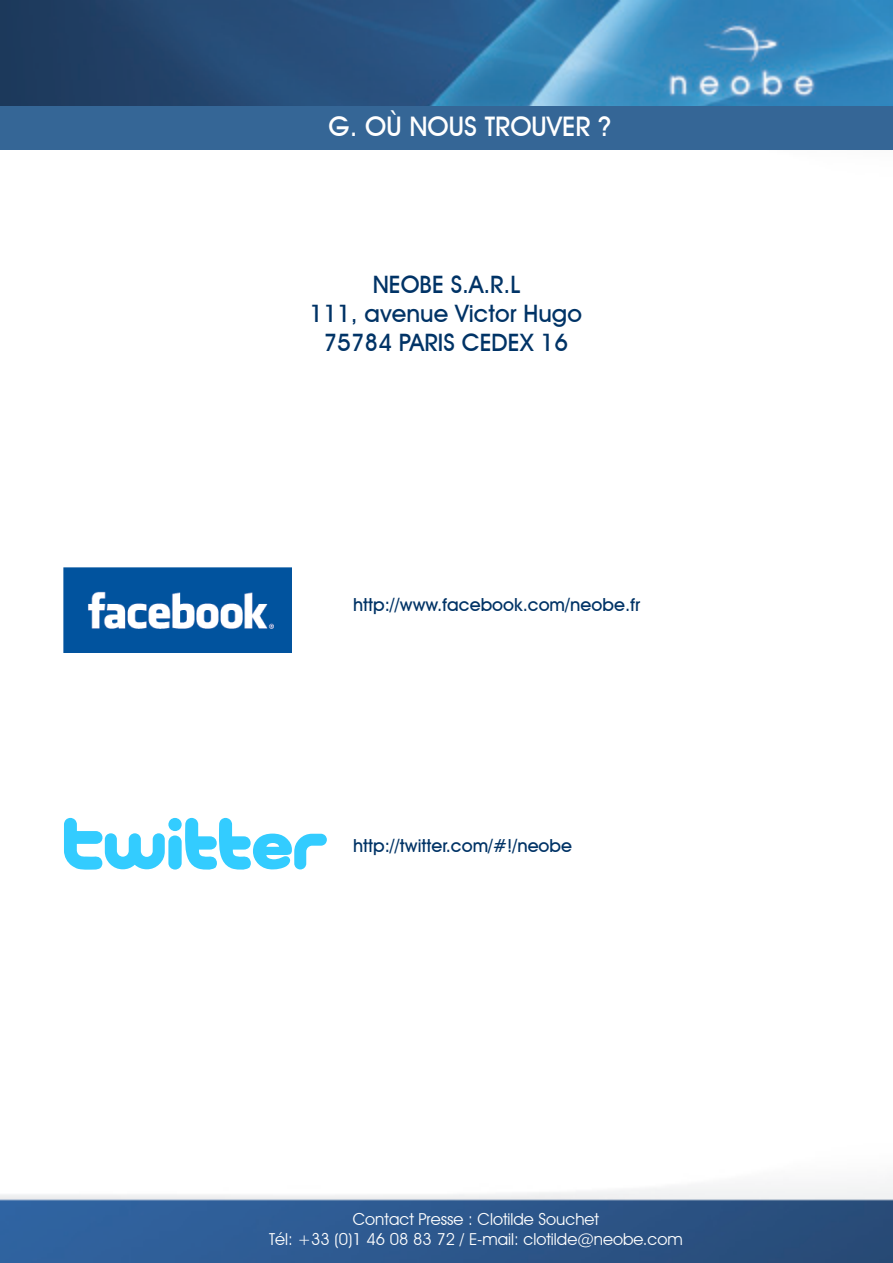
<style>
.page{position:relative;width:893px;height:1263px;background:#fff}
.page>*{position:absolute;margin:0;border:0;box-sizing:border-box;transform-origin:0 0}
.t1{font:500 27px "Avant Garde IT Cby BT";color:#fff}
.t2{font:500 24px "Avant Garde IT Cby BT";color:#036}
.t3{font:500 18px "Avant Garde IT Cby BT";color:#036}
.t4{font:500 18px "Avant Garde IT Cby BT";letter-spacing:.01em;color:#fff}
.t5{font:16.5px/19.8px "Avant Garde IT Cby BT";color:#fff;text-align:center}
</style>
<div class="page">
<img style="left:0;top:0;width:893px;height:1263px">
<div style="left:0;top:106px;width:893px;height:44px;background:#356696"></div>
<img style="left:64px;top:567px;width:227px;height:86px">
<svg style="left:64px;top:818px;width:263px;height:52px"></svg>
<p class="t1" style="left:328px;top:110px;width:285px">G. OÙ NOUS TROUVER ?</p>
<p class="t2" style="left:373px;top:270px;width:149px">NEOBE S.A.R.L</p>
<p class="t2" style="left:310px;top:299px;width:274px">111, avenue Victor Hugo</p>
<p class="t2" style="left:323px;top:328px;width:246px">75784 PARIS CEDEX 16</p>
<p class="t3" style="left:353px;top:593px;width:289px">http://www.facebook.com/neobe.fr</p>
<p class="t3" style="left:353px;top:834px;width:221px">http://twitter.com/#!/neobe</p>
<p class="t5" style="left:269px;top:1209px;width:415px">Contact Presse : Clotilde Souchet<br>Tél: +33 (0)1 46 08 83 72 / E-mail: clotilde@neobe.com</p>
<p class="t4" style="left:376px;top:1223px;width:143px">www.neobe.com</p>
</div>
